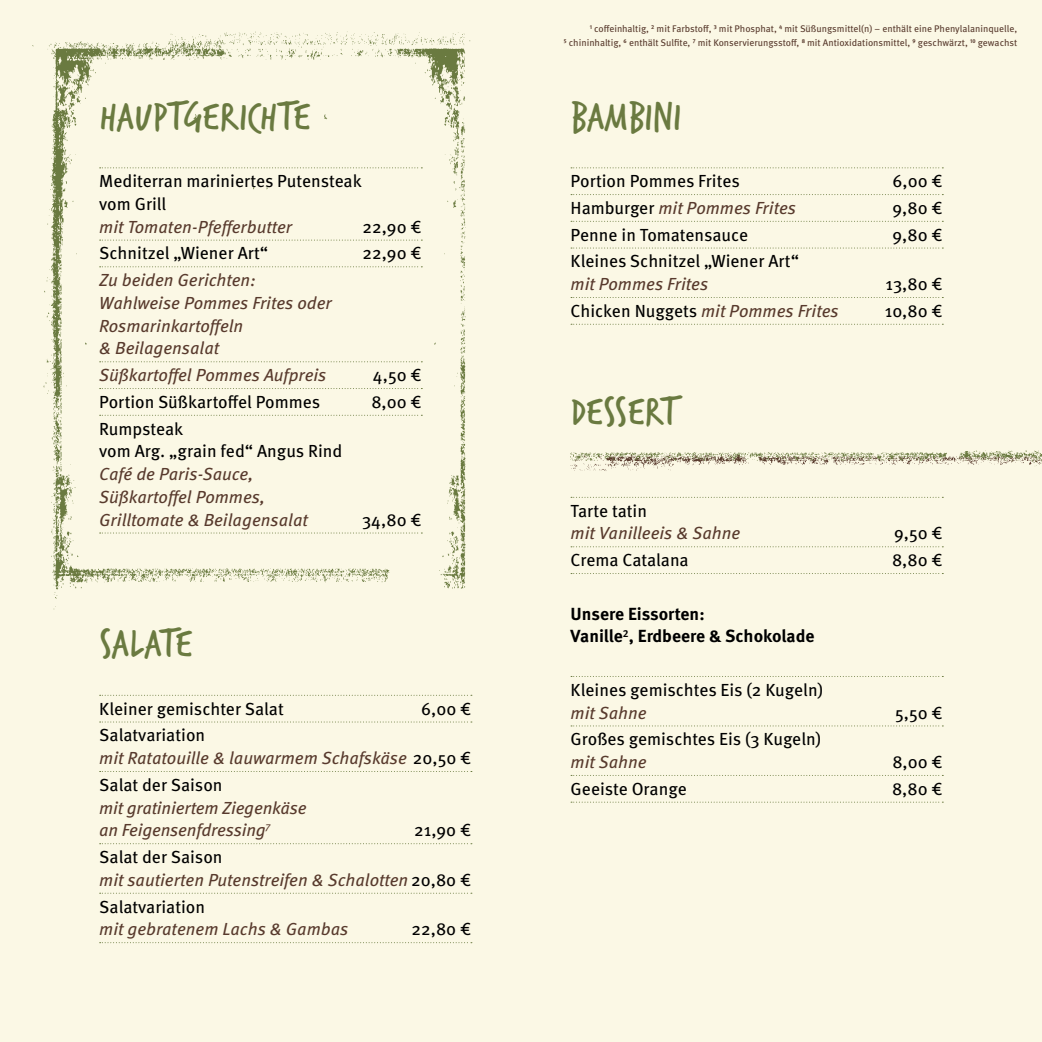
<style>
.page{position:relative;width:1042px;height:1042px;background:#fbf8e5}
.page>*{position:absolute;margin:0;border:0;box-sizing:border-box;transform-origin:0 0}
.t1{font:42px "Verveine";color:#6a7a40}
.t2{font:italic 17.5px/22.8px "Meta Pro";color:#583a2d}
.t3{font:17.5px/22.8px "Meta Pro";color:#000}
.t4{font:700 17.5px/22.8px "Meta Pro";color:#000}
.t5{font:9.62px/14px "Meta Pro";color:#583a2d;text-align:right}
.s1{font-style:normal;color:#000}
</style>
<div class="page">
<svg style="left:100px;top:695px;width:372px;height:1px"></svg>
<svg style="left:100px;top:721px;width:372px;height:1px"></svg>
<svg style="left:100px;top:771px;width:372px;height:1px"></svg>
<svg style="left:100px;top:843px;width:372px;height:1px"></svg>
<svg style="left:100px;top:893px;width:372px;height:1px"></svg>
<svg style="left:100px;top:942px;width:372px;height:1px"></svg>
<img style="left:32px;top:31px;width:439px;height:579px">
<svg style="left:571px;top:497px;width:372px;height:1px"></svg>
<svg style="left:571px;top:546px;width:372px;height:1px"></svg>
<svg style="left:571px;top:573px;width:372px;height:1px"></svg>
<svg style="left:571px;top:676px;width:372px;height:1px"></svg>
<svg style="left:571px;top:725px;width:372px;height:1px"></svg>
<svg style="left:571px;top:775px;width:372px;height:1px"></svg>
<svg style="left:571px;top:802px;width:372px;height:1px"></svg>
<img style="left:570px;top:450px;width:472px;height:47px">
<svg style="left:571px;top:167px;width:372px;height:1px"></svg>
<svg style="left:571px;top:194px;width:372px;height:1px"></svg>
<svg style="left:571px;top:221px;width:372px;height:1px"></svg>
<svg style="left:571px;top:248px;width:372px;height:1px"></svg>
<svg style="left:571px;top:297px;width:372px;height:1px"></svg>
<svg style="left:571px;top:324px;width:372px;height:1px"></svg>
<h1 class="t1" style="left:99px;top:87px;width:213px">HAUPTGERICHTE</h1>
<p class="t3" style="left:99px;top:169px;width:264px">Mediterran mariniertes Putensteak vom Grill</p>
<p class="t2" style="left:99px;top:214px;width:194px">mit Tomaten-Pfefferbutter</p>
<p class="t3" style="left:362px;top:214px;width:61px">22,90 €</p>
<p class="t3" style="left:99px;top:241px;width:170px">Schnitzel „Wiener Art“</p>
<p class="t3" style="left:362px;top:241px;width:61px">22,90 €</p>
<p class="t2" style="left:99px;top:268px;width:234px">Zu beiden Gerichten:<br>Wahlweise Pommes Frites oder<br>Rosmarinkartoffeln<br>&amp; Beilagensalat</p>
<p class="t2" style="left:99px;top:362px;width:229px">Süßkartoffel Pommes Aufpreis</p>
<p class="t3" style="left:373px;top:362px;width:50px">4,50 €</p>
<p class="t3" style="left:99px;top:389px;width:223px">Portion Süßkartoffel Pommes</p>
<p class="t3" style="left:371px;top:389px;width:52px">8,00 €</p>
<p class="t3" style="left:99px;top:416px;width:245px">Rumpsteak<br>vom Arg. „grain fed“ Angus Rind</p>
<p class="t2" style="left:99px;top:461px;width:210px">Café de Paris-Sauce,<br>Süßkartoffel Pommes,<br>Grilltomate &amp; Beilagensalat</p>
<p class="t3" style="left:362px;top:507px;width:61px">34,80 €</p>
<h1 class="t1" style="left:99px;top:614px;width:95px">SALATE</h1>
<p class="t3" style="left:99px;top:696px;width:186px">Kleiner gemischter Salat</p>
<p class="t3" style="left:421px;top:696px;width:52px">6,00 €</p>
<p class="t2" style="left:99px;top:723px;width:374px"><span class="s1">Salatvariation<br></span>mit Ratatouille &amp; lauwarmem Schafskäse <span class="s1">20,50 €</span></p>
<p class="t3" style="left:99px;top:772px;width:125px">Salat der Saison</p>
<p class="t2" style="left:99px;top:795px;width:209px">mit gratiniertem Ziegenkäse an Feigensenfdressing<sup>7</sup></p>
<p class="t3" style="left:414px;top:818px;width:59px">21,90 €</p>
<p class="t2" style="left:99px;top:844px;width:374px"><span class="s1">Salat der Saison<br></span>mit sautierten Putenstreifen &amp; Schalotten <span class="s1">20,80 €</span></p>
<p class="t3" style="left:99px;top:894px;width:107px">Salatvariation</p>
<p class="t2" style="left:99px;top:917px;width:251px">mit gebratenem Lachs &amp; Gambas</p>
<p class="t3" style="left:411px;top:916px;width:61px">22,80 €</p>
<p class="t5" style="left:564px;top:21px;width:455px"><sup>1</sup> coffeinhaltig, <sup>2</sup> mit Farbstoff, <sup>3</sup> mit Phosphat, <sup>4</sup> mit Süßungsmittel(n) – enthält eine Phenylalaninquelle,<br><sup>5</sup> chininhaltig, <sup>6</sup> enthält Sulfite, <sup>7</sup> mit Konservierungsstoff, <sup>8</sup> mit Antioxidationsmittel, <sup>9</sup> geschwärzt, <sup>10</sup> gewachst</p>
<h1 class="t1" style="left:570px;top:87px;width:112px">BAMBINI</h1>
<p class="t3" style="left:570px;top:169px;width:171px">Portion Pommes Frites</p>
<p class="t3" style="left:892px;top:169px;width:52px">6,00 €</p>
<p class="t2" style="left:570px;top:195px;width:227px"><span class="s1">Hamburger</span> mit Pommes Frites</p>
<p class="t3" style="left:892px;top:195px;width:52px">9,80 €</p>
<p class="t3" style="left:570px;top:222px;width:179px">Penne in Tomatensauce</p>
<p class="t3" style="left:892px;top:222px;width:52px">9,80 €</p>
<p class="t3" style="left:570px;top:249px;width:230px">Kleines Schnitzel „Wiener Art“</p>
<p class="t2" style="left:570px;top:271px;width:139px">mit Pommes Frites</p>
<p class="t3" style="left:885px;top:271px;width:59px">13,80 €</p>
<p class="t2" style="left:570px;top:298px;width:270px"><span class="s1">Chicken Nuggets</span> mit Pommes Frites</p>
<p class="t3" style="left:885px;top:298px;width:59px">10,80 €</p>
<h1 class="t1" style="left:570px;top:382px;width:114px">DESSERT</h1>
<p class="t3" style="left:570px;top:498px;width:78px">Tarte tatin</p>
<p class="t2" style="left:570px;top:521px;width:171px">mit Vanilleeis &amp; Sahne</p>
<p class="t3" style="left:894px;top:521px;width:50px">9,50 €</p>
<p class="t3" style="left:570px;top:547px;width:120px">Crema Catalana</p>
<p class="t3" style="left:892px;top:547px;width:52px">8,80 €</p>
<p class="t4" style="left:570px;top:601px;width:245px">Unsere Eissorten:<br>Vanille<sup>2</sup>, Erdbeere &amp; Schokolade</p>
<p class="t3" style="left:570px;top:677px;width:254px">Kleines gemischtes Eis (2 Kugeln)</p>
<p class="t2" style="left:570px;top:700px;width:78px">mit Sahne</p>
<p class="t3" style="left:895px;top:700px;width:49px">5,50 €</p>
<p class="t3" style="left:570px;top:727px;width:252px">Großes gemischtes Eis (3 Kugeln)</p>
<p class="t2" style="left:570px;top:749px;width:78px">mit Sahne</p>
<p class="t3" style="left:892px;top:749px;width:52px">8,00 €</p>
<p class="t3" style="left:570px;top:776px;width:118px">Geeiste Orange</p>
<p class="t3" style="left:892px;top:776px;width:52px">8,80 €</p>
</div>
